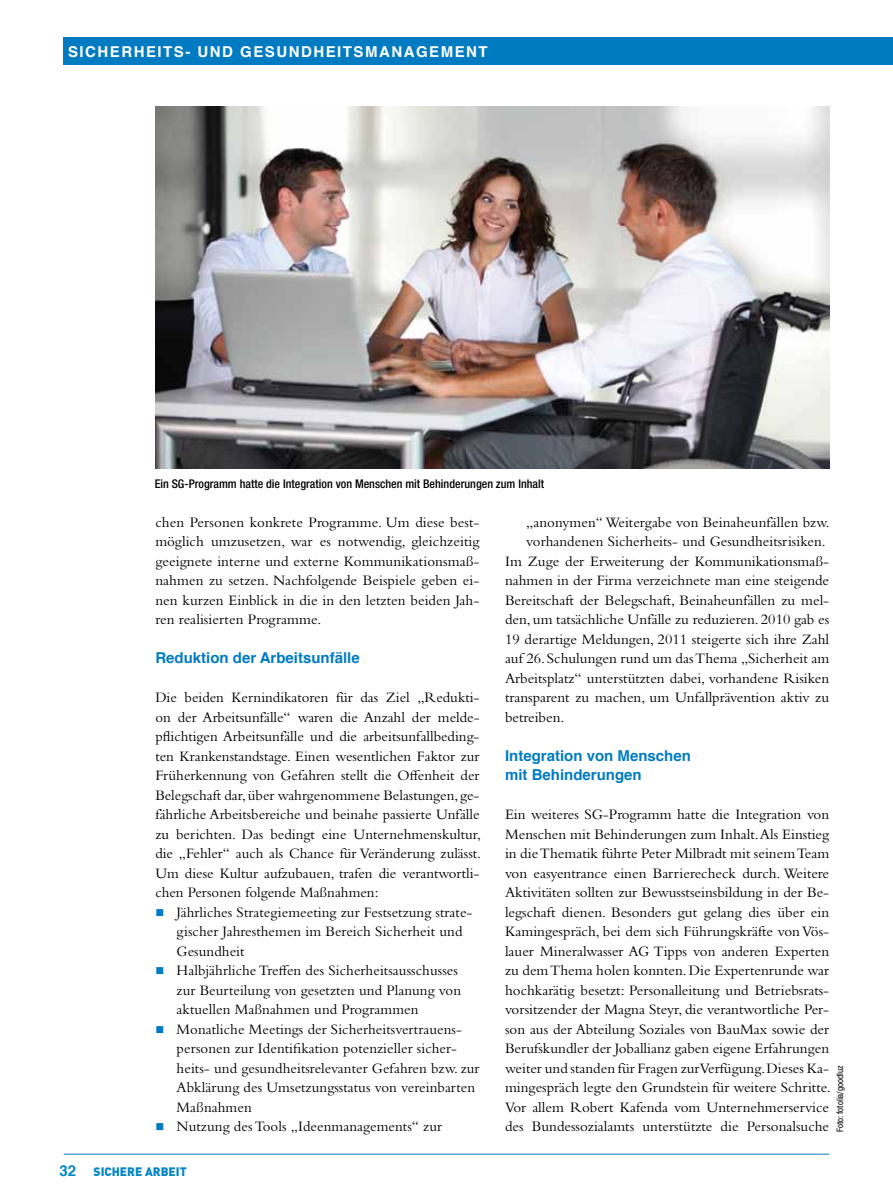
<style>
.page{position:relative;width:893px;height:1191px;background:#fff}
.page>*{position:absolute;margin:0;border:0;box-sizing:border-box;transform-origin:0 0}
.t1{font:15px/19.5px "Bembo Std";letter-spacing:.005em;color:#000;text-align:justify}
.t2{font:700 15px/19.5px "Helvetica";color:#007bc2}
.t3{font:700 15px "Helvetica";letter-spacing:.1em;color:#fff}
.t4{font:500 condensed 12px "Helvetica Neue LT Std";color:#000}
.t5{font:900 12px "DIN";color:#0086c7}
.t6{font:condensed 9px "Helvetica Neue LT Std";color:#000}
.s1{color:#007bc2}
.s2{font-family:"Helvetica";font-weight:700;font-size:15px}
</style>
<div class="page">
<hr style="left:64px;top:1153px;width:765px;height:1px;background:#007bc2">
<div style="left:64px;top:37px;width:829px;height:28px;background:#007bc2"></div>
<img style="left:155px;top:107px;width:674px;height:361px">
<p class="t3" style="left:68px;top:40px;width:421px">Sicherheits- und Gesundheitsmanag ement</p>
<p class="t4" style="left:155px;top:476px;width:391px">Ein SG-Programm hatte die Integration von Menschen mit Behinderungen zum Inhalt</p>
<p class="t1" style="left:155px;top:512px;width:326px">chen Personen konkrete Programme. Um diese best&shy;möglich umzusetzen, war es notwendig, gleichzeitig geeignete interne und externe Kommunikationsmaß&shy;nahmen zu setzen. Nachfolgende Beispiele geben ei&shy;nen kurzen Einblick in die in den letzten beiden Jah&shy;ren realisierten Programme.</p>
<p class="t2" style="left:155px;top:648px;width:206px">Reduktion der Arbeitsunfälle</p>
<p class="t1" style="left:155px;top:687px;width:327px">Die beiden Kernindikatoren für das Ziel „Redukti&shy;on der Arbeitsunfälle“ waren die Anzahl der melde&shy;pflichtigen Arbeitsunfälle und die arbeitsunfallbeding&shy;ten Krankenstandstage. Einen wesentlichen Faktor zur Früherkennung von Gefahren stellt die Offenheit der Belegschaft dar, über wahrgenommene Belastungen, ge&shy;fährliche Arbeitsbereiche und beinahe passierte Unfälle zu berichten. Das bedingt eine Unternehmenskultur, die „Fehler“ auch als Chance für Veränderung zulässt.<br>Um diese Kultur aufzubauen, trafen die verantwortli&shy;chen Personen folgende Maßnahmen:</p>
<p class="t1" style="left:177px;top:902px;width:297px;text-align:left;text-indent:-21px"><span class="s1">■</span> Jährliches Strategiemeeting zur Festsetzung strate&shy;gischer Jahresthemen im Bereich Sicherheit und<br>Gesundheit</p>
<p class="t1" style="left:177px;top:960px;width:286px;text-align:left;text-indent:-21px"><span class="s1">■</span> Halbjährliche Treffen des Sicherheitsausschusses zur Beurteilung von gesetzten und Planung von aktuellen Maßnahmen und Programmen</p>
<p class="t1" style="left:177px;top:1019px;width:304px;text-align:left;text-indent:-21px"><span class="s1">■</span> Monatliche Meetings der Sicherheitsvertrauens&shy;personen zur Identifikation potenzieller sicher&shy;heits- und gesundheitsrelevanter Gefahren bzw. zur Abklärung des Umsetzungsstatus von vereinbarten Maßnahmen</p>
<p class="t1" style="left:155px;top:1116px;width:288px"><span class="s1">■</span> Nutzung des Tools „Ideenmanagements“ zur</p>
<p class="t5" style="left:60px;top:1163px;width:129px"><span class="s2">32</span> SICHERE ARBEIT</p>
<p class="t1" style="left:526px;top:512px;width:305px">„anonymen“ Weitergabe von Beinaheunfällen bzw.</p>
<p class="t1" style="left:526px;top:531px;width:301px">vorhandenen Sicherheits- und Gesundheitsrisiken.</p>
<p class="t1" style="left:505px;top:551px;width:326px">Im Zuge der Erweiterung der Kommunikationsmaß-</p>
<p class="t1" style="left:505px;top:570px;width:326px">nahmen in der Firma verzeichnete man eine steigende</p>
<p class="t1" style="left:505px;top:590px;width:326px">Bereitschaft der Belegschaft, Beinaheunfällen zu mel-</p>
<p class="t1" style="left:505px;top:609px;width:326px">den, um tatsächliche Unfälle zu reduzieren. 2010 gab es</p>
<p class="t1" style="left:505px;top:629px;width:326px">19 derartige Meldungen, 2011 steigerte sich ihre Zahl</p>
<p class="t1" style="left:505px;top:648px;width:326px">auf 26. Schulungen rund um das Thema „Sicherheit am</p>
<p class="t1" style="left:505px;top:668px;width:326px">Arbeitsplatz“ unterstützten dabei, vorhandene Risiken</p>
<p class="t1" style="left:505px;top:687px;width:326px">transparent zu machen, um Unfallprävention aktiv zu</p>
<p class="t1" style="left:505px;top:707px;width:61px">betreiben.</p>
<p class="t2" style="left:505px;top:746px;width:187px">Integration von Menschen mit Behinderungen</p>
<p class="t1" style="left:505px;top:804px;width:327px">Ein weiteres SG-Programm hatte die Integration von Menschen mit Behinderungen zum Inhalt. Als Einstieg in die Thematik führte Peter Milbradt mit seinem Team von easyentrance einen Barrierecheck durch. Weitere Aktivitäten sollten zur Bewusstseinsbildung in der Be&shy;legschaft dienen. Besonders gut gelang dies über ein Kamingespräch, bei dem sich Führungskräfte von Vös&shy;lauer Mineralwasser AG Tipps von anderen Experten zu dem Thema holen konnten. Die Expertenrunde war hochkarätig besetzt: Personalleitung und Betriebsrats&shy;vorsitzender der Magna Steyr, die verantwortliche Per&shy;son aus der Abteilung Soziales von BauMax sowie der Berufskundler der Joballianz gaben eigene Erfahrungen weiter und standen für Fragen zur Verfügung. Dieses Ka&shy;mingespräch legte den Grundstein für weitere Schritte.<br>Vor allem Robert Kafenda vom Unternehmerservice des Bundessozialamts unterstützte die Personalsuche</p>
<p class="t6" style="left:835px;top:1132px;width:68px;rotate:-90deg">Foto: fotolia/goodluz</p>
</div>
